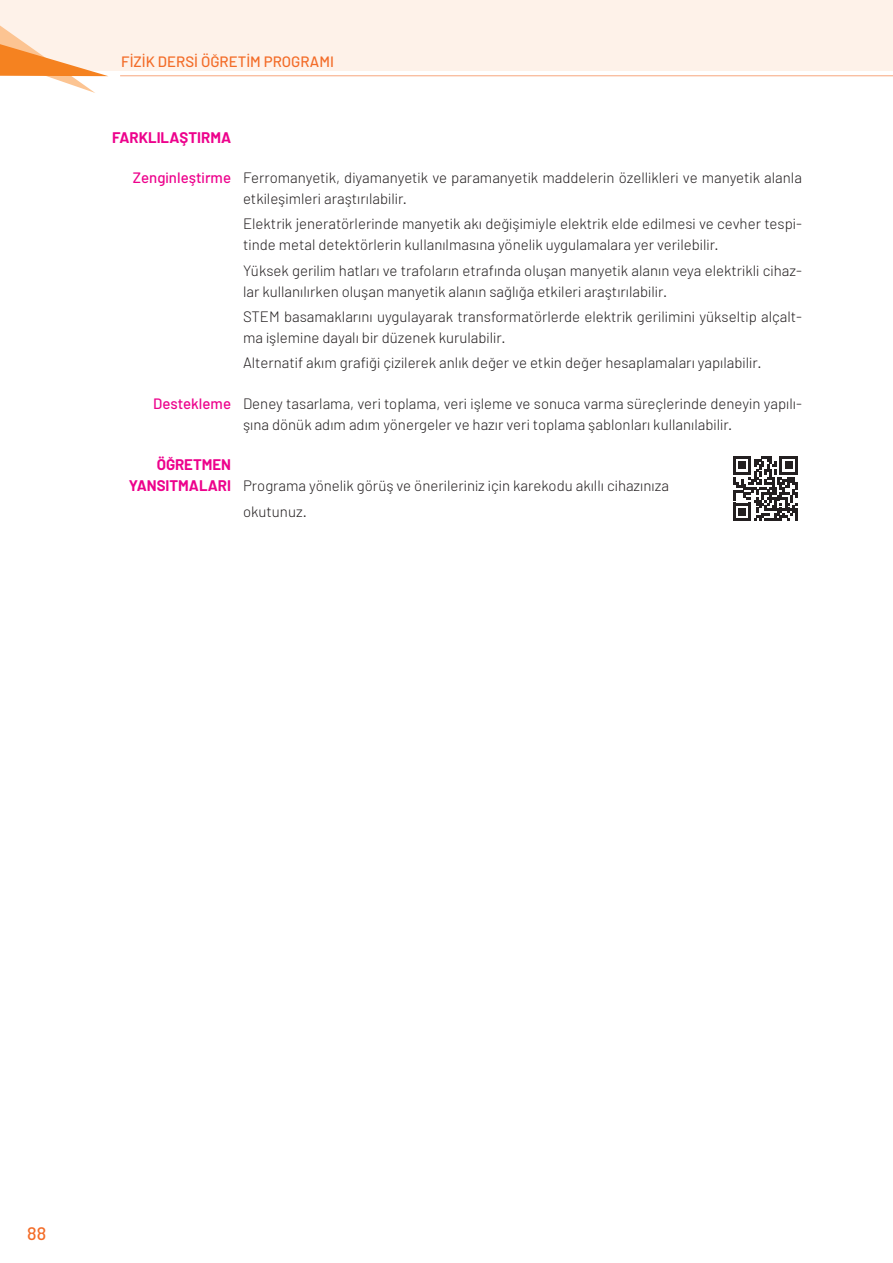
<style>
.page{position:relative;width:893px;height:1263px;background:#fff}
.page>*{position:absolute;margin:0;border:0;box-sizing:border-box;transform-origin:0 0}
.t1{font:500 18px "Barlow";color:#f36c28}
.t2{font:300 15px/21px "Barlow";color:#231f20}
.t3{font:500 15px "Barlow";color:#f36c28}
.t4{font:700 15px "Barlow";color:#ed028c}
.s1{font-weight:500;color:#ed028c}
.s2{font-weight:700;color:#ed028c}
</style>
<div class="page">
<div style="left:0;top:0;width:893px;height:71px;background:#fef2e9"></div>
<hr style="left:120px;top:75px;width:773px;height:1px;background:#f36c28">
<svg style="left:0;top:25px;width:108px;height:68px"></svg>
<svg style="left:733px;top:456px;width:65px;height:65px"></svg>
<p class="t3" style="left:121px;top:53px;width:214px">FİZİK DERSİ ÖĞRETİM PROGRAMI</p>
<p class="t4" style="left:112px;top:128px;width:120px">FARKLILAŞTIRMA</p>
<p class="t2" style="left:243px;top:167px;width:560px;text-indent:-110px"><span class="s1">Zenginleştirme</span> Ferromanyetik, diyamanyetik ve paramanyetik maddelerin özellikleri ve manyetik alanla etkileşimleri araştırılabilir.</p>
<p class="t2" style="left:243px;top:213px;width:560px">Elektrik jeneratörlerinde manyetik akı değişimiyle elektrik elde edilmesi ve cevher tespi&shy;tinde metal detektörlerin kullanılmasına yönelik uygulamalara yer verilebilir.</p>
<p class="t2" style="left:243px;top:259px;width:560px">Yüksek gerilim hatları ve trafoların etrafında oluşan manyetik alanın veya elektrikli cihaz&shy;lar kullanılırken oluşan manyetik alanın sağlığa etkileri araştırılabilir.</p>
<p class="t2" style="left:243px;top:306px;width:560px">STEM basamaklarını uygulayarak transformatörlerde elektrik gerilimini yükseltip alçalt&shy;ma işlemine dayalı bir düzenek kurulabilir.</p>
<p class="t2" style="left:243px;top:352px;width:520px">Alternatif akım grafiği çizilerek anlık değer ve etkin değer hesaplamaları yapılabilir.</p>
<p class="t2" style="left:243px;top:392px;width:560px;text-indent:-90px"><span class="s1">Destekleme</span> Deney tasarlama, veri toplama, veri işleme ve sonuca varma süreçlerinde deneyin yapılı&shy;şına dönük adım adım yönergeler ve hazır veri toplama şablonları kullanılabilir.</p>
<p class="t2" style="left:129px;top:454px;width:542px;text-indent:28px"><span class="s2">ÖĞRETMEN<br>YANSITMALARI</span> Programa yönelik görüş ve önerileriniz için karekodu akıllı cihazınıza</p>
<p class="t2" style="left:243px;top:500px;width:65px">okutunuz.</p>
<p class="t1" style="left:27px;top:1222px;width:20px">88</p>
</div>
